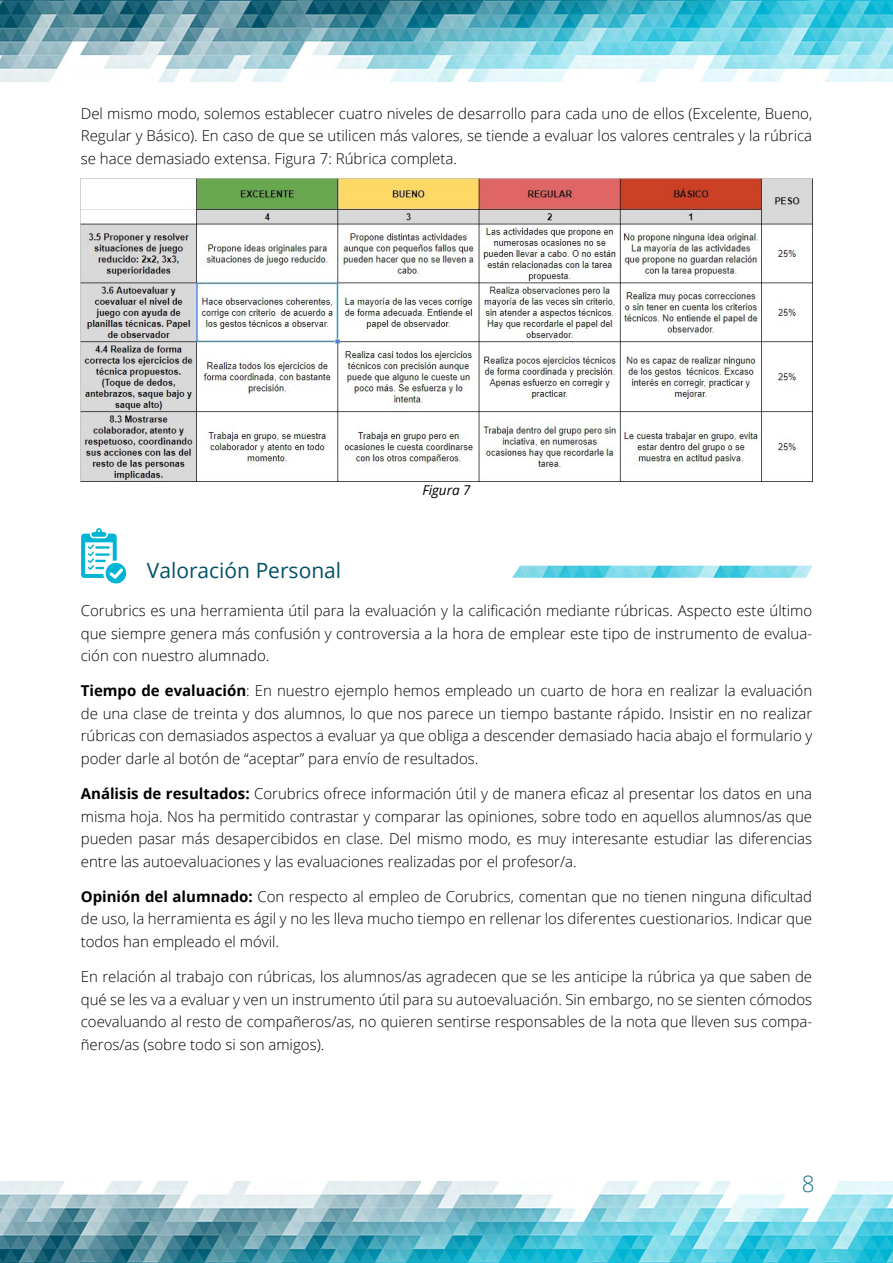
<style>
.page{position:relative;width:893px;height:1263px;background:#fff}
.page>*{position:absolute;margin:0;border:0;box-sizing:border-box;transform-origin:0 0}
.t1{font:300 22.5px "Open Sans";color:#22728e}
.t2{font:21px "Open Sans";color:#005066}
.t3{font:300 15px/22.5px "Open Sans";color:#000;text-align:justify}
.t4{font:italic 13.5px "Open Sans";color:#000}
.s1{font-weight:700}
</style>
<div class="page">
<img style="left:0;top:0;width:893px;height:81px">
<img style="left:0;top:1182px;width:893px;height:81px">
<img style="left:81px;top:179px;width:731px;height:303px">
<svg style="left:81px;top:528px;width:45px;height:55px"></svg>
<img style="left:512px;top:566px;width:300px;height:12px">
<p class="t3" style="left:81px;top:102px;width:733px">Del mismo modo, solemos establecer cuatro niveles de desarrollo para cada uno de ellos (Excelente, Bueno, Regular y Básico). En caso de que se utilicen más valores, se tiende a evaluar los valores centrales y la rúbrica se hace demasiado extensa. Figura 7: Rúbrica completa.</p>
<p class="t4" style="left:422px;top:481px;width:50px">Figura 7</p>
<h2 class="t2" style="left:147px;top:556px;width:196px">Valoración Personal</h2>
<p class="t3" style="left:81px;top:599px;width:733px">Corubrics es una herramienta útil para la evaluación y la calificación mediante rúbricas. Aspecto este último que siempre genera más confusión y controversia a la hora de emplear este tipo de instrumento de evalua&shy;ción con nuestro alumnado.</p>
<p class="t3" style="left:81px;top:679px;width:733px"><span class="s1">Tiempo de evaluación</span>: En nuestro ejemplo hemos empleado un cuarto de hora en realizar la evaluación de una clase de treinta y dos alumnos, lo que nos parece un tiempo bastante rápido. Insistir en no realizar rúbricas con demasiados aspectos a evaluar ya que obliga a descender demasiado hacia abajo el formulario y poder darle al botón de “aceptar” para envío de resultados.</p>
<p class="t3" style="left:81px;top:782px;width:733px"><span class="s1">Análisis de resultados:</span> Corubrics ofrece información útil y de manera eficaz al presentar los datos en una misma hoja. Nos ha permitido contrastar y comparar las opiniones, sobre todo en aquellos alumnos/as que pueden pasar más desapercibidos en clase. Del mismo modo, es muy interesante estudiar las diferencias entre las autoevaluaciones y las evaluaciones realizadas por el profesor/a.</p>
<p class="t3" style="left:81px;top:885px;width:733px"><span class="s1">Opinión del alumnado:</span> Con respecto al empleo de Corubrics, comentan que no tienen ninguna dificultad de uso, la herramienta es ágil y no les lleva mucho tiempo en rellenar los diferentes cuestionarios. Indicar que todos han empleado el móvil.</p>
<p class="t3" style="left:81px;top:965px;width:733px">En relación al trabajo con rúbricas, los alumnos/as agradecen que se les anticipe la rúbrica ya que saben de qué se les va a evaluar y ven un instrumento útil para su autoevaluación. Sin embargo, no se sienten cómodos coevaluando al resto de compañeros/as, no quieren sentirse responsables de la nota que lleven sus compa&shy;ñeros/as (sobre todo si son amigos).</p>
<h1 class="t1" style="left:802px;top:1168px;width:14px">8</h1>
</div>
